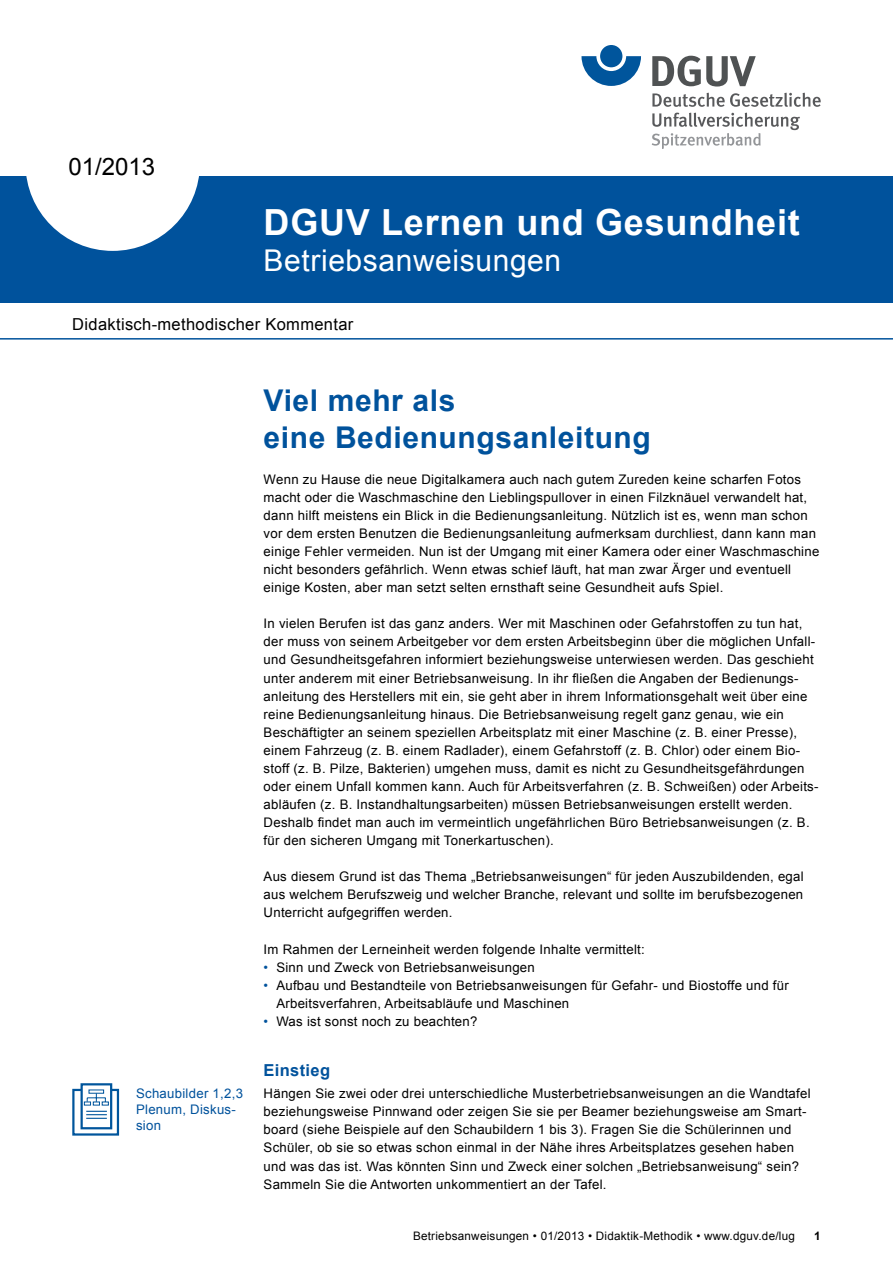
<style>
.page{position:relative;width:893px;height:1263px;background:#fff}
.page>*{position:absolute;margin:0;border:0;box-sizing:border-box;transform-origin:0 0}
.t1{font:700 36px "Arial";letter-spacing:.02em;color:#fff}
.t2{font:700 30px/36.2px "Arial";letter-spacing:.02em;color:#00529c}
.t3{font:30px "Arial";letter-spacing:.02em;color:#fff}
.t4{font:24px "Arial";color:#000}
.t5{font:16.5px "Arial";letter-spacing:.02em;color:#000}
.t6{font:700 16.5px "Arial";letter-spacing:.02em;color:#00529c}
.t7{font:13.2px/18px "Arial";letter-spacing:.02em;color:#000}
.t8{font:13.2px/15.9px "Arial";letter-spacing:.02em;color:#00529c}
.t9{font:11.7px "Arial";letter-spacing:.02em;color:#000}
.t10{font:700 11.7px "Arial";color:#000}
.s1{color:#00529c}
</style>
<div class="page">
<svg style="left:581px;top:56px;width:60px;height:30px"></svg>
<div style="left:600px;top:45px;width:22px;height:22px;background:#00559c;border-radius:50%"></div>
<svg style="left:652px;top:56px;width:104px;height:31px"></svg>
<svg style="left:652px;top:93px;width:169px;height:14px"></svg>
<svg style="left:652px;top:113px;width:148px;height:36px"></svg>
<div style="left:0;top:176px;width:893px;height:127px;background:#00529c"></div>
<hr style="left:0;top:338px;width:893px;height:2px;background:#00529c">
<div style="left:26px;top:77px;width:174px;height:174px;background:#fff;border-radius:50%"></div>
<div style="left:73px;top:1090px;width:45px;height:44px;background:linear-gradient(to right,#fff,#fff)"></div>
<div style="left:72px;top:1089px;width:47px;height:46px;border:2px solid #00559c"></div>
<div style="left:82px;top:1084px;width:29px;height:44px;background:#fff"></div>
<div style="left:81px;top:1083px;width:31px;height:46px;border:2px solid #00559c"></div>
<svg style="left:86px;top:1111px;width:21px;height:8px"></svg>
<svg style="left:89px;top:1089px;width:15px;height:4px"></svg>
<svg style="left:84px;top:1093px;width:25px;height:12px"></svg>
<h3 class="t4" style="left:69px;top:151px;width:88px">01/2013</h3>
<h1 class="t1" style="left:264px;top:198px;width:538px">DGUV Lernen und Gesundheit</h1>
<h2 class="t3" style="left:264px;top:240px;width:299px">Betriebsanweisungen</h2>
<p class="t5" style="left:72px;top:313px;width:283px">Didaktisch-methodischer Kommentar</p>
<p class="t8" style="left:136px;top:1086px;width:108px">Schaubilder 1,2,3<br>Plenum, Diskus&shy;sion</p>
<h2 class="t2" style="left:264px;top:384px;width:389px">Viel mehr als<br>eine Bedienungsanleitung</h2>
<p class="t7" style="left:264px;top:470px;width:557px">Wenn zu Hause die neue Digitalkamera auch nach gutem Zureden keine scharfen Fotos macht oder die Waschmaschine den Lieblingspullover in einen Filzknäuel verwandelt hat, dann hilft meistens ein Blick in die Bedienungsanleitung. Nützlich ist es, wenn man schon vor dem ersten Benutzen die Bedienungsanleitung aufmerksam durchliest, dann kann man einige Fehler vermeiden. Nun ist der Umgang mit einer Kamera oder einer Waschmaschine nicht besonders gefährlich. Wenn etwas schief läuft, hat man zwar Ärger und eventuell einige Kosten, aber man setzt selten ernsthaft seine Gesundheit aufs Spiel.</p>
<p class="t7" style="left:264px;top:615px;width:556px">In vielen Berufen ist das ganz anders. Wer mit Maschinen oder Gefahrstoffen zu tun hat, der muss von seinem Arbeitgeber vor dem ersten Arbeitsbeginn über die möglichen Unfall&shy;und Gesundheitsgefahren informiert beziehungsweise unterwiesen werden. Das geschieht unter anderem mit einer Betriebsanweisung. In ihr fließen die Angaben der Bedienungs&shy;anleitung des Herstellers mit ein, sie geht aber in ihrem Informationsgehalt weit über eine reine Bedienungsanleitung hinaus. Die Betriebsanweisung regelt ganz genau, wie ein Beschäftigter an seinem speziellen Arbeitsplatz mit einer Maschine (z. B. einer Presse), einem Fahrzeug (z. B. einem Radlader), einem Gefahrstoff (z. B. Chlor) oder einem Bio&shy;stoff (z. B. Pilze, Bakterien) umgehen muss, damit es nicht zu Gesundheitsgefährdungen oder einem Unfall kommen kann. Auch für Arbeitsverfahren (z. B. Schweißen) oder Arbeits&shy;abläufen (z. B. Instandhaltungsarbeiten) müssen Betriebsanweisungen erstellt werden.<br>Deshalb findet man auch im vermeintlich ungefährlichen Büro Betriebsanweisungen (z. B. für den sicheren Umgang mit Tonerkartuschen).</p>
<p class="t7" style="left:264px;top:868px;width:542px;text-align:justify">Aus diesem Grund ist das Thema „Betriebsanweisungen“ für jeden Auszubildenden, egal aus welchem Berufszweig und welcher Branche, relevant und sollte im berufsbezogenen Unterricht aufgegriffen werden.</p>
<p class="t7" style="left:264px;top:940px;width:383px">Im Rahmen der Lerneinheit werden folgende Inhalte vermittelt:</p>
<p class="t7" style="left:264px;top:958px;width:273px"><span class="s1">•</span> Sinn und Zweck von Betriebsanweisungen</p>
<p class="t7" style="left:276px;top:976px;width:514px;text-indent:-13px"><span class="s1">•</span> Aufbau und Bestandteile von Betriebsanweisungen für Gefahr- und Biostoffe und für<br>Arbeitsverfahren, Arbeitsabläufe und Maschinen</p>
<p class="t7" style="left:264px;top:1012px;width:215px"><span class="s1">•</span> Was ist sonst noch zu beachten?</p>
<p class="t6" style="left:264px;top:1059px;width:68px">Einstieg</p>
<p class="t7" style="left:264px;top:1085px;width:548px">Hängen Sie zwei oder drei unterschiedliche Musterbetriebsanweisungen an die Wandtafel beziehungsweise Pinnwand oder zeigen Sie sie per Beamer beziehungsweise am Smart&shy;board (siehe Beispiele auf den Schaubildern 1 bis 3). Fragen Sie die Schülerinnen und Schüler, ob sie so etwas schon einmal in der Nähe ihres Arbeitsplatzes gesehen haben und was das ist. Was könnten Sinn und Zweck einer solchen „Betriebsanweisung“ sein?<br>Sammeln Sie die Antworten unkommentiert an der Tafel.</p>
<p class="t9" style="left:413px;top:1228px;width:383px">Betriebsanweisungen • 01/2013 • Didaktik-Methodik • www.dguv.de/lug</p>
<p class="t10" style="left:814px;top:1228px;width:8px">1</p>
</div>
